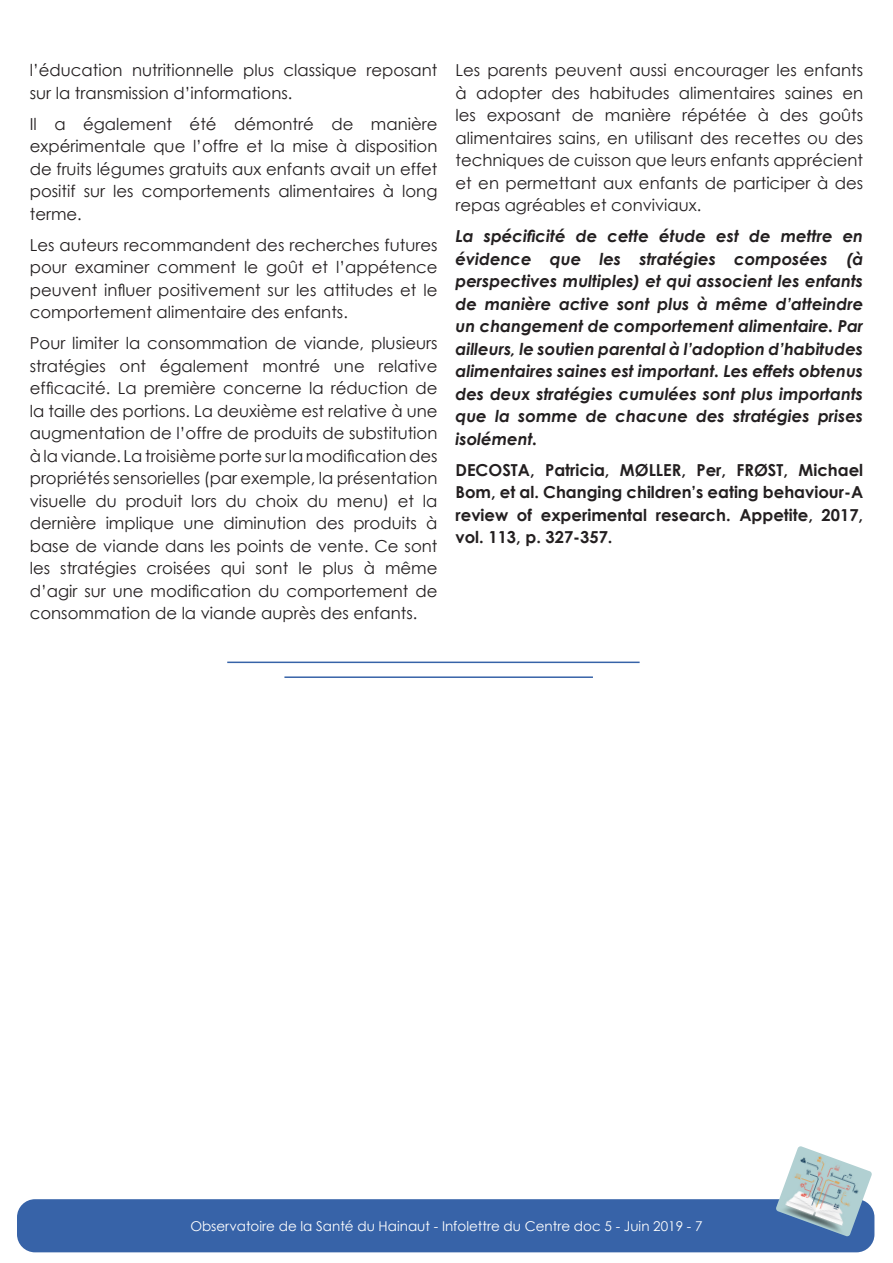
<style>
.page{position:relative;width:893px;height:1263px;background:#fff}
.page>*{position:absolute;margin:0;border:0;box-sizing:border-box;transform-origin:0 0}
.t1{font:16.5px/22.5px "Century Gothic";color:#231f20;text-align:justify}
.t2{font:italic 700 16.5px/22.5px "Century Gothic";color:#231f20;text-align:justify}
.t3{font:700 16.5px/22.5px "Century Gothic";color:#231f20;text-align:justify}
.t4{font:13.5px "Century Gothic";color:#fff}
</style>
<div class="page">
<hr style="left:227px;top:661px;width:413px;height:2px;background:#3763a8">
<hr style="left:284px;top:676px;width:309px;height:2px;background:#3763a8">
<div style="left:17px;top:1199px;width:857px;height:53px;background:#3763a8;border-radius:18px"></div>
<img style="left:776px;top:1146px;width:96px;height:91px">
<p class="t1" style="left:30px;top:59px;width:409px">l’éducation nutritionnelle plus classique reposant sur la transmission d’informations.</p>
<p class="t1" style="left:30px;top:112px;width:409px">Il a également été démontré de manière expérimentale que l’offre et la mise à disposition de fruits légumes gratuits aux enfants avait un effet positif sur les comportements alimentaires à long terme.</p>
<p class="t1" style="left:30px;top:233px;width:409px">Les auteurs recommandent des recherches futures pour examiner comment le goût et l’appétence peuvent influer positivement sur les attitudes et le comportement alimentaire des enfants.</p>
<p class="t1" style="left:30px;top:332px;width:409px">Pour limiter la consommation de viande, plusieurs stratégies ont également montré une relative efficacité. La première concerne la réduction de la taille des portions. La deuxième est relative à une augmentation de l’offre de produits de substitution à la viande. La troisième porte sur la modification des propriétés sensorielles (par exemple, la présentation visuelle du produit lors du choix du menu) et la dernière implique une diminution des produits à base de viande dans les points de vente. Ce sont les stratégies croisées qui sont le plus à même d’agir sur une modification du comportement de consommation de la viande auprès des enfants.</p>
<p class="t1" style="left:455px;top:59px;width:409px">Les parents peuvent aussi encourager les enfants à adopter des habitudes alimentaires saines en les exposant de manière répétée à des goûts alimentaires sains, en utilisant des recettes ou des techniques de cuisson que leurs enfants apprécient et en permettant aux enfants de participer à des repas agréables et conviviaux.</p>
<p class="t2" style="left:455px;top:224px;width:409px">La spécificité de cette étude est de mettre en évidence que les stratégies composées (à perspectives multiples) et qui associent les enfants de manière active sont plus à même d’atteindre un changement de comportement alimentaire. Par ailleurs, le soutien parental à l’adoption d’habitudes alimentaires saines est important. Les effets obtenus des deux stratégies cumulées sont plus importants que la somme de chacune des stratégies prises isolément.</p>
<p class="t3" style="left:455px;top:458px;width:409px">DECOSTA, Patricia, MØLLER, Per, FRØST, Michael Bom, et al. Changing children’s eating behaviour-A review of experimental research. Appetite, 2017, vol. 113, p. 327-357.</p>
<p class="t4" style="left:190px;top:1216px;width:514px">Observatoire de la Santé du Hainaut - Infolettre du Centre doc 5 - Juin 2019 - 7</p>
</div>
